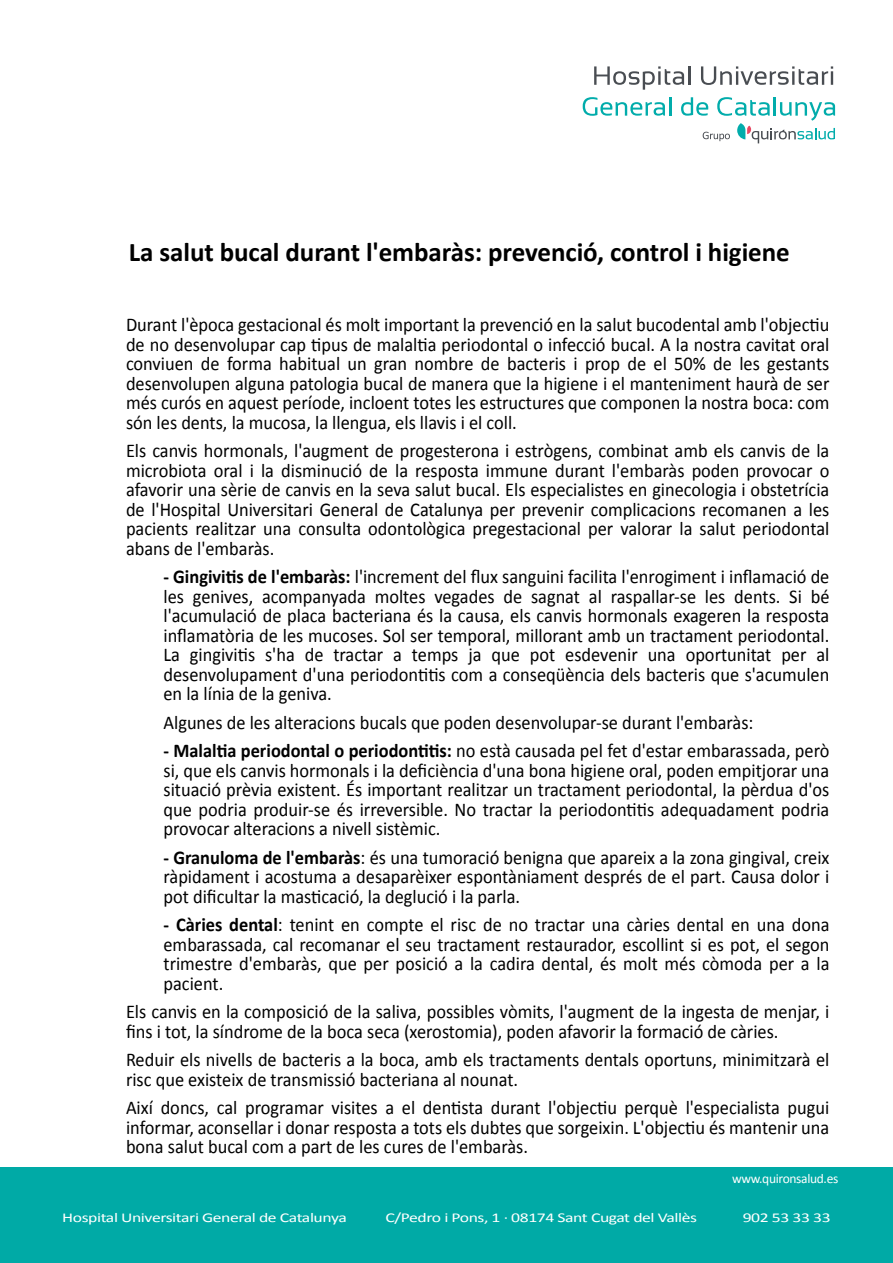
<style>
.page{position:relative;width:893px;height:1263px;background:#fff}
.page>*{position:absolute;margin:0;border:0;box-sizing:border-box;transform-origin:0 0}
.t1{font:700 27px "Calibri";letter-spacing:-.005em;color:#000}
.t2{font:19.5px/19.5px "Calibri";color:#000;text-align:justify;scale:.94 1}
.t3{font:13.5px "Calibri";letter-spacing:-.025em;color:#fff;scale:1.31 1}
.t4{font:13.5px "Calibri";letter-spacing:-.025em;color:#fff}
.s1{font-weight:700}
</style>
<div class="page">
<div style="left:0;top:1167px;width:893px;height:96px;background:#00aaa6"></div>
<svg style="left:594px;top:66px;width:96px;height:24px"></svg>
<svg style="left:701px;top:66px;width:132px;height:19px"></svg>
<svg style="left:583px;top:97px;width:88px;height:19px"></svg>
<svg style="left:681px;top:97px;width:154px;height:46px"></svg>
<h1 class="t1" style="left:129px;top:235px;width:662px">La salut bucal durant l'embaràs: prevenció, control i higiene</h1>
<p class="t2" style="left:126px;top:315px;width:750px">Durant l'època gestacional és molt important la prevenció en la salut bucodental amb l'objectiu de no desenvolupar cap tipus de malaltia periodontal o infecció bucal. A la nostra cavitat oral conviuen de forma habitual un gran nombre de bacteris i prop de el 50% de les gestants desenvolupen alguna patologia bucal de manera que la higiene i el manteniment haurà de ser més curós en aquest període, incloent totes les estructures que componen la nostra boca: com són les dents, la mucosa, la llengua, els llavis i el coll.</p>
<p class="t2" style="left:126px;top:441px;width:750px">Els canvis hormonals, l'augment de progesterona i estrògens, combinat amb els canvis de la microbiota oral i la disminució de la resposta immune durant l'embaràs poden provocar o afavorir una sèrie de canvis en la seva salut bucal. Els especialistes en ginecologia i obstetrícia de l'Hospital Universitari General de Catalunya per prevenir complicacions recomanen a les pacients realitzar una consulta odontològica pregestacional per valorar la salut periodontal abans de l'embaràs.</p>
<p class="t2" style="left:164px;top:567px;width:710px"><span class="s1">- Gingivitis de l'embaràs:</span> l'increment del flux sanguini facilita l'enrogiment i inflamació de les genives, acompanyada moltes vegades de sagnat al raspallar-se les dents. Si bé l'acumulació de placa bacteriana és la causa, els canvis hormonals exageren la resposta inflamatòria de les mucoses. Sol ser temporal, millorant amb un tractament periodontal.<br>La gingivitis s'ha de tractar a temps ja que pot esdevenir una oportunitat per al desenvolupament d'una periodontitis com a conseqüència dels bacteris que s'acumulen en la línia de la geniva.</p>
<p class="t2" style="left:164px;top:712px;width:629px">Algunes de les alteracions bucals que poden desenvolupar-se durant l'embaràs:</p>
<p class="t2" style="left:164px;top:741px;width:710px"><span class="s1">- Malaltia periodontal o periodontitis:</span> no està causada pel fet d'estar embarassada, però si, que els canvis hormonals i la deficiència d'una bona higiene oral, poden empitjorar una situació prèvia existent. És important realitzar un tractament periodontal, la pèrdua d'os que podria produir-se és irreversible. No tractar la periodontitis adequadament podria provocar alteracions a nivell sistèmic.</p>
<p class="t2" style="left:164px;top:847px;width:710px"><span class="s1">- Granuloma de l'embaràs</span>: és una tumoració benigna que apareix a la zona gingival, creix ràpidament i acostuma a desaparèixer espontàniament després de el part. Causa dolor i pot dificultar la masticació, la deglució i la parla.</p>
<p class="t2" style="left:164px;top:915px;width:710px"><span class="s1">- Càries dental</span>: tenint en compte el risc de no tractar una càries dental en una dona embarassada, cal recomanar el seu tractament restaurador, escollint si es pot, el segon trimestre d'embaràs, que per posició a la cadira dental, és molt més còmoda per a la pacient.</p>
<p class="t2" style="left:126px;top:1002px;width:750px">Els canvis en la composició de la saliva, possibles vòmits, l'augment de la ingesta de menjar, i fins i tot, la síndrome de la boca seca (xerostomia), poden afavorir la formació de càries.</p>
<p class="t2" style="left:126px;top:1050px;width:750px">Reduir els nivells de bacteris a la boca, amb els tractaments dentals oportuns, minimitzarà el risc que existeix de transmissió bacteriana al nounat.</p>
<p class="t2" style="left:126px;top:1098px;width:750px">Així doncs, cal programar visites a el dentista durant l'objectiu perquè l'especialista pugui informar, aconsellar i donar resposta a tots els dubtes que sorgeixin. L'objectiu és mantenir una bona salut bucal com a part de les cures de l'embaràs.</p>
<p class="t4" style="left:732px;top:1170px;width:108px">www.quironsalud.es</p>
<p class="t3" style="left:62px;top:1209px;width:219px">Hospital Universitari General de Catalunya</p>
<p class="t3" style="left:385px;top:1209px;width:239px">C/Pedro i Pons, 1 · 08174 Sant Cugat del Vallès</p>
<p class="t3" style="left:743px;top:1209px;width:69px">902 53 33 33</p>
</div>
